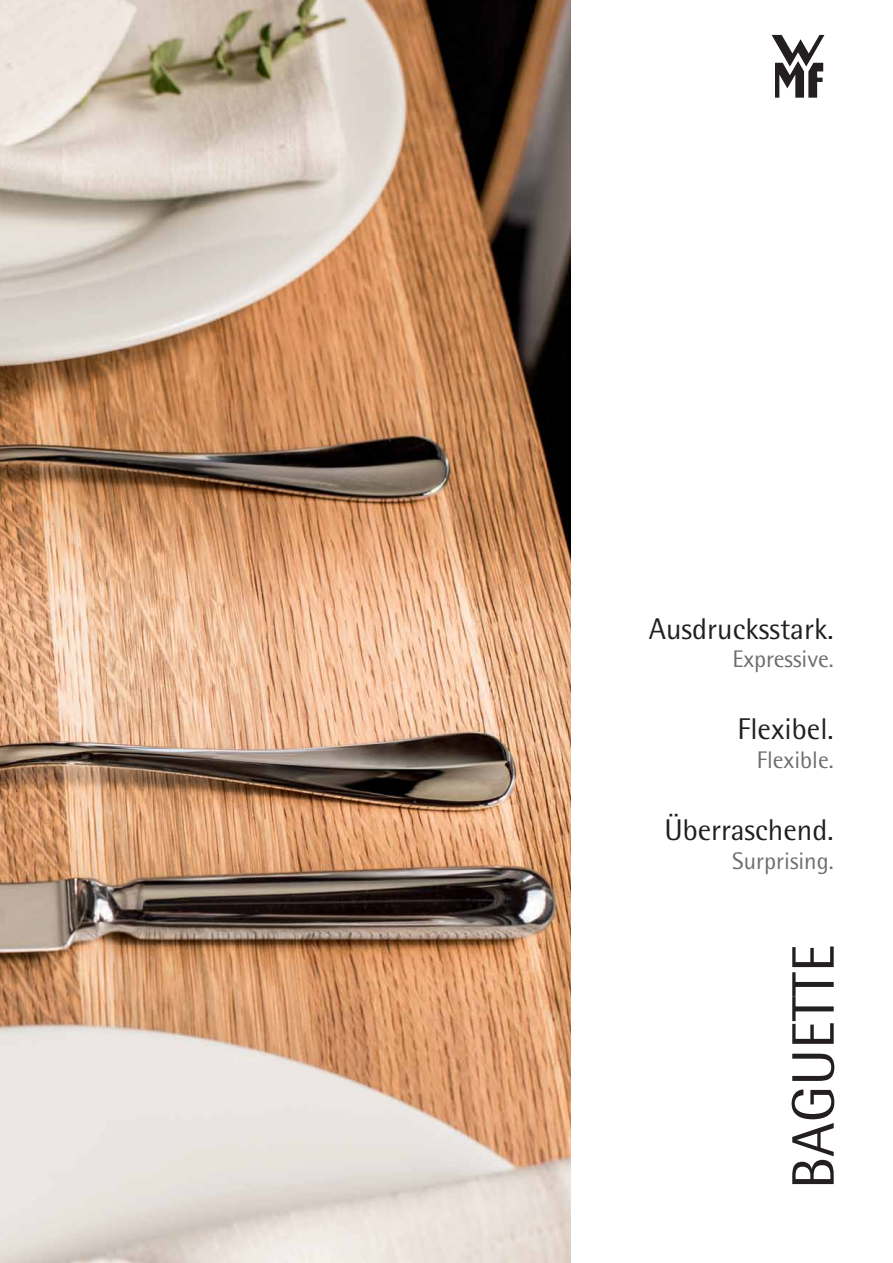
<style>
.page{position:relative;width:893px;height:1263px;background:#fff}
.page>*{position:absolute;margin:0;border:0;box-sizing:border-box;transform-origin:0 0}
.t1{font:60px "WMF Rotis";color:#231f20}
.t2{font:30px "WMF Rotis";color:#231f20}
.t3{font:24px "WMF Rotis";color:#6d6e70}
</style>
<div class="page">
<svg style="left:772px;top:35px;width:52px;height:63px"></svg>
<img style="left:0;top:0;width:571px;height:1263px">
<p class="t2" style="left:649px;top:611px;width:186px">Ausdrucksstark.</p>
<p class="t3" style="left:732px;top:645px;width:103px">Expressive.</p>
<p class="t2" style="left:738px;top:711px;width:98px">Flexibel.</p>
<p class="t3" style="left:757px;top:746px;width:78px">Flexible.</p>
<p class="t2" style="left:664px;top:812px;width:171px">Überraschend.</p>
<p class="t3" style="left:732px;top:847px;width:103px">Surprising.</p>
<h1 class="t1" style="left:778px;top:1189px;width:246px;rotate:-90deg">BAGUETTE</h1>
</div>
